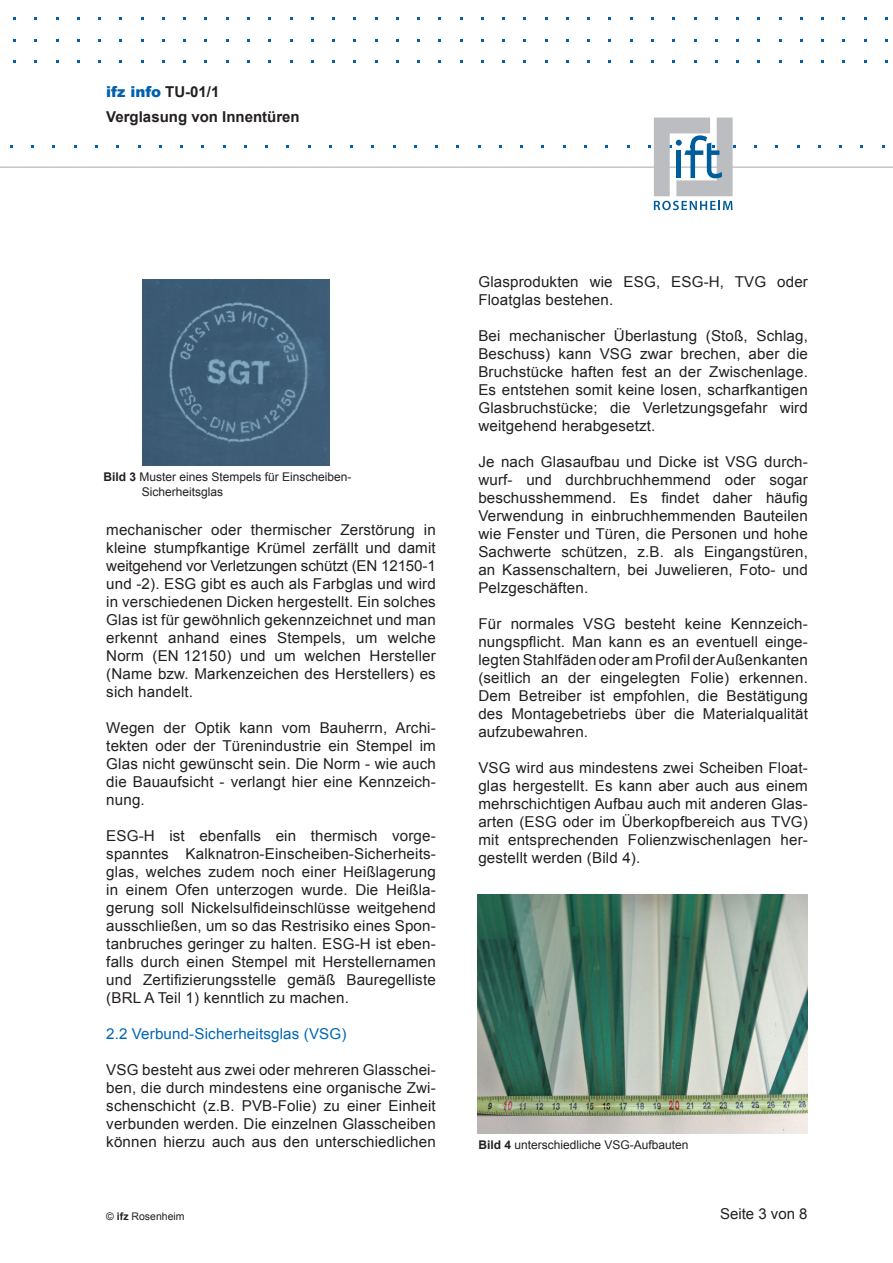
<style>
.page{position:relative;width:893px;height:1263px;background:#fff}
.page>*{position:absolute;margin:0;border:0;box-sizing:border-box;transform-origin:0 0}
.t1{font:15px/18px "Arial";letter-spacing:.01em;color:#231f20;text-align:justify}
.t2{font:700 15px/25.5px "Arial";color:#231f20}
.t3{font:15px "Arial";letter-spacing:.01em;color:#0166b3}
.t4{font:12px/15px "Arial";color:#231f20}
.t5{font:10.5px "Arial";color:#231f20}
.s1{font-weight:900;color:#0160ae}
.s2{font-weight:700}
</style>
<div class="page">
<hr style="left:0;top:167px;width:893px;height:1px;background:#a8a9ad">
<svg style="left:648px;top:118px;width:87px;height:92px"></svg>
<img style="left:143px;top:280px;width:187px;height:185px">
<img style="left:477px;top:894px;width:331px;height:239px">
<p class="t2" style="left:106px;top:79px;width:195px"><span class="s1">ifz info</span> TU-01/1<br>Verglasung von Innentüren</p>
<p class="t4" style="left:142px;top:469px;width:211px;text-indent:-38px"><span class="s2">Bild 3</span> Muster eines Stempels für Einscheiben-<br>Sicherheitsglas</p>
<p class="t1" style="left:106px;top:521px;width:331px">mechanischer oder thermischer Zerstörung in kleine stumpfkantige Krümel zerfällt und damit weitgehend vor Verletzungen schützt (EN 12150-1 und -2). ESG gibt es auch als Farbglas und wird in verschiedenen Dicken hergestellt. Ein solches Glas ist für gewöhnlich gekennzeichnet und man erkennt anhand eines Stempels, um welche Norm (EN 12150) und um welchen Hersteller (Name bzw. Markenzeichen des Herstellers) es sich handelt.</p>
<p class="t1" style="left:106px;top:719px;width:331px">Wegen der Optik kann vom Bauherrn, Archi&shy;tekten oder der Türenindustrie ein Stempel im Glas nicht gewünscht sein. Die Norm - wie auch die Bauaufsicht - verlangt hier eine Kennzeich&shy;nung.</p>
<p class="t1" style="left:106px;top:827px;width:331px">ESG-H ist ebenfalls ein thermisch vorge&shy;spanntes Kalknatron-Einscheiben-Sicherheits&shy;glas, welches zudem noch einer Heißlagerung in einem Ofen unterzogen wurde. Die Heißla&shy;gerung soll Nickelsulfideinschlüsse weitgehend ausschließen, um so das Restrisiko eines Spon&shy;tanbruches geringer zu halten. ESG-H ist eben&shy;falls durch einen Stempel mit Herstellernamen und Zertifizierungsstelle gemäß Bauregelliste (BRL A Teil 1) kenntlich zu machen.</p>
<p class="t3" style="left:106px;top:1024px;width:242px">2.2 Verbund-Sicherheitsglas (VSG)</p>
<p class="t1" style="left:106px;top:1061px;width:331px">VSG besteht aus zwei oder mehreren Glasschei&shy;ben, die durch mindestens eine organische Zwi&shy;schenschicht (z.B. PVB-Folie) zu einer Einheit verbunden werden. Die einzelnen Glasscheiben können hierzu auch aus den unterschiedlichen</p>
<p class="t1" style="left:478px;top:273px;width:331px">Glasprodukten wie ESG, ESG-H, TVG oder<br>Floatglas bestehen.</p>
<p class="t1" style="left:478px;top:327px;width:331px">Bei mechanischer Überlastung (Stoß, Schlag, Beschuss) kann VSG zwar brechen, aber die Bruchstücke haften fest an der Zwischenlage.<br>Es entstehen somit keine losen, scharfkantigen Glasbruchstücke; die Verletzungsgefahr wird weitgehend herabgesetzt.</p>
<p class="t1" style="left:478px;top:453px;width:331px">Je nach Glasaufbau und Dicke ist VSG durch&shy;wurf- und durchbruchhemmend oder sogar beschusshemmend. Es findet daher häufig Verwendung in einbruchhemmenden Bauteilen wie Fenster und Türen, die Personen und hohe Sachwerte schützen, z.B. als Eingangstüren, an Kassenschaltern, bei Juwelieren, Foto- und Pelzgeschäften.</p>
<p class="t1" style="left:478px;top:615px;width:331px">Für normales VSG besteht keine Kennzeich&shy;nungspflicht. Man kann es an eventuell einge&shy;legtenStahlfäden oder am Profil derAußenkanten (seitlich an der eingelegten Folie) erkennen.<br>Dem Betreiber ist empfohlen, die Bestätigung des Montagebetriebs über die Materialqualität aufzubewahren.</p>
<p class="t1" style="left:478px;top:759px;width:331px">VSG wird aus mindestens zwei Scheiben Float&shy;glas hergestellt. Es kann aber auch aus einem mehrschichtigen Aufbau auch mit anderen Glas&shy;arten (ESG oder im Überkopfbereich aus TVG) mit entsprechenden Folienzwischenlagen her&shy;gestellt werden (Bild 4).</p>
<p class="t4" style="left:478px;top:1138px;width:212px"><span class="s2">Bild 4</span> unterschiedliche VSG-Aufbauten</p>
<p class="t5" style="left:106px;top:1209px;width:80px">© <span class="s2">ifz</span> Rosenheim</p>
<p class="t1" style="left:720px;top:1205px;width:89px">Seite 3 von 8</p>
</div>
